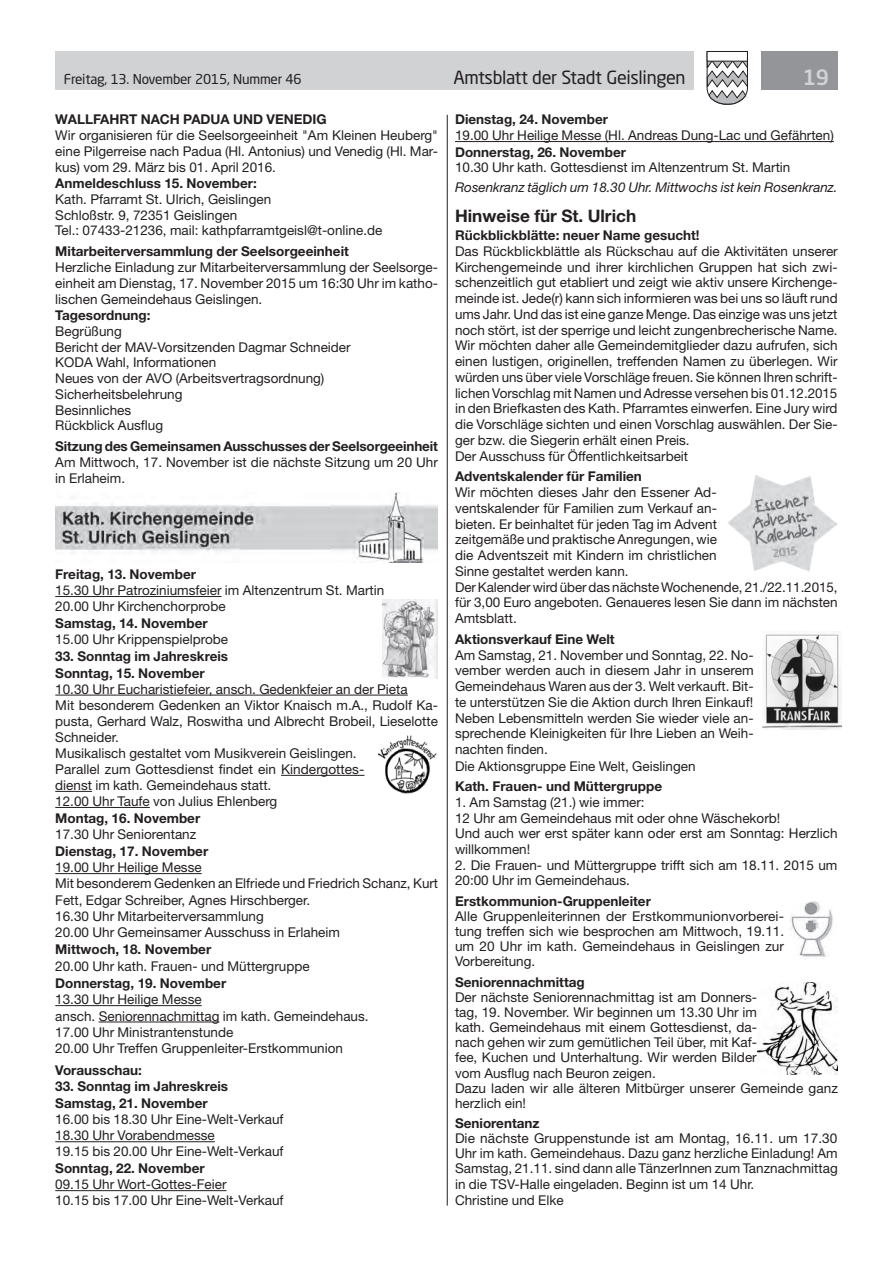
<style>
.page{position:relative;width:893px;height:1263px;background:#fff}
.page>*{position:absolute;margin:0;border:0;box-sizing:border-box;transform-origin:0 0}
.t1{font:500 21px "Neo Sans Std";color:#d1d2d4}
.t2{font:18px "Neo Sans Std";letter-spacing:-.02em;color:#231f20}
.t3{font:700 17.25px "Helvetica Neue LT Std";color:#231f20}
.t4{font:13.5px/15.8px "Helvetica Neue LT Std";color:#231f20}
.t5{font:700 13.5px/16.8px "Helvetica Neue LT Std";color:#231f20}
.t6{font:italic 13.5px "Helvetica Neue LT Std";color:#231f20}
.t7{font:13.5px "Neo Sans Std";letter-spacing:-.015em;color:#231f20}
</style>
<div class="page">
<div style="left:55px;top:51px;width:639px;height:38px;background:#d1d2d4"></div>
<div style="left:761px;top:51px;width:77px;height:38px;background:#939598"></div>
<svg style="left:706px;top:51px;width:42px;height:54px"></svg>
<div style="left:707px;top:51px;width:41px;height:10px;background:#fff;border:1px solid #231f20"></div>
<hr style="left:55px;top:596px;width:167px;height:1px;background:#231f20">
<hr style="left:55px;top:695px;width:353px;height:1px;background:#231f20">
<hr style="left:281px;top:775px;width:83px;height:1px;background:#231f20">
<hr style="left:55px;top:791px;width:37px;height:1px;background:#231f20">
<hr style="left:55px;top:807px;width:95px;height:1px;background:#231f20">
<hr style="left:55px;top:873px;width:147px;height:1px;background:#231f20">
<hr style="left:55px;top:1005px;width:147px;height:1px;background:#231f20">
<hr style="left:99px;top:1022px;width:120px;height:1px;background:#231f20">
<hr style="left:55px;top:1141px;width:160px;height:1px;background:#231f20">
<hr style="left:55px;top:1190px;width:172px;height:1px;background:#231f20">
<img style="left:55px;top:492px;width:383px;height:70px">
<hr style="left:455px;top:141px;width:379px;height:1px;background:#231f20">
<hr style="left:447px;top:115px;width:1px;height:1090px;background:#231f20">
<img style="left:383px;top:599px;width:55px;height:80px">
<img style="left:378px;top:736px;width:59px;height:58px">
<img style="left:728px;top:475px;width:110px;height:97px">
<img style="left:762px;top:631px;width:80px;height:98px">
<img style="left:790px;top:901px;width:43px;height:56px">
<img style="left:757px;top:982px;width:81px;height:92px">
<p class="t7" style="left:64px;top:71px;width:239px">Freitag, 13. November 2015, Nummer 46</p>
<h2 class="t2" style="left:453px;top:66px;width:234px">Amtsblatt der Stadt Geislingen</h2>
<h1 class="t1" style="left:803px;top:64px;width:28px">19</h1>
<p class="t5" style="left:55px;top:111px;width:273px">WALLFAHRT NACH PADUA UND VENEDIG</p>
<p class="t4" style="left:55px;top:127px;width:384px;text-align:justify">Wir organisieren für die Seelsorgeeinheit "Am Kleinen Heuberg" eine Pilgerreise nach Padua (Hl. Antonius) und Venedig (Hl. Mar&shy;kus) vom 29. März bis 01. April 2016.</p>
<p class="t5" style="left:55px;top:175px;width:203px">Anmeldeschluss 15. November:</p>
<p class="t4" style="left:55px;top:191px;width:329px">Kath. Pfarramt St. Ulrich, Geislingen<br>Schloßstr. 9, 72351 Geislingen<br>Tel.: 07433-21236, mail: kathpfarramtgeisl@t-online.de</p>
<p class="t5" style="left:55px;top:243px;width:295px">Mitarbeiterversammlung der Seelsorgeeinheit</p>
<p class="t4" style="left:55px;top:259px;width:384px;text-align:justify">Herzliche Einladung zur Mitarbeiterversammlung der Seelsorge&shy;einheit am Dienstag, 17. November 2015 um 16:30 Uhr im katho&shy;lischen Gemeindehaus Geislingen.</p>
<p class="t5" style="left:55px;top:306px;width:97px">Tagesordnung:</p>
<p class="t4" style="left:55px;top:323px;width:297px">Begrüßung<br>Bericht der MAV-Vorsitzenden Dagmar Schneider<br>KODA Wahl, Informationen<br>Neues von der AVO (Arbeitsvertragsordnung)<br>Sicherheitsbelehrung<br>Besinnliches<br>Rückblick Ausflug</p>
<p class="t5" style="left:55px;top:437px;width:384px">Sitzung des Gemeinsamen Ausschusses der Seelsorgeeinheit</p>
<p class="t4" style="left:55px;top:454px;width:384px">Am Mittwoch, 17. November ist die nächste Sitzung um 20 Uhr in Erlaheim.</p>
<p class="t5" style="left:455px;top:111px;width:155px">Dienstag, 24. November</p>
<p class="t4" style="left:455px;top:127px;width:380px">19.00 Uhr Heilige Messe (Hl. Andreas Dung-Lac und Gefährten)</p>
<p class="t5" style="left:455px;top:143px;width:173px">Donnerstag, 26. November</p>
<p class="t4" style="left:455px;top:160px;width:337px">10.30 Uhr kath. Gottesdienst im Altenzentrum St. Martin</p>
<p class="t6" style="left:455px;top:180px;width:384px">Rosenkranz täglich um 18.30 Uhr. Mittwochs ist kein Rosenkranz.</p>
<p class="t3" style="left:455px;top:205px;width:183px">Hinweise für St. Ulrich</p>
<p class="t5" style="left:455px;top:227px;width:246px">Rückblickblätte: neuer Name gesucht!</p>
<p class="t4" style="left:455px;top:243px;width:384px">Das Rückblickblättle als Rückschau auf die Aktivitäten unserer Kirchengemeinde und ihrer kirchlichen Gruppen hat sich zwi&shy;schenzeitlich gut etabliert und zeigt wie aktiv unsere Kirchenge&shy;meinde ist. Jede(r) kann sich informieren was bei uns so läuft rund ums Jahr. Und das ist eine ganze Menge. Das einzige was uns jetzt noch stört, ist der sperrige und leicht zungenbrecherische Name.<br>Wir möchten daher alle Gemeindemitglieder dazu aufrufen, sich einen lustigen, originellen, treffenden Namen zu überlegen. Wir würden uns über viele Vorschläge freuen. Sie können Ihren schrift&shy;lichen Vorschlag mit Namen und Adresse versehen bis 01.12.2015 in den Briefkasten des Kath. Pfarramtes einwerfen. Eine Jury wird die Vorschläge sichten und einen Vorschlag auswählen. Der Sie&shy;ger bzw. die Siegerin erhält einen Preis.<br>Der Ausschuss für Öffentlichkeitsarbeit</p>
<p class="t5" style="left:455px;top:468px;width:188px">Adventskalender für Familien</p>
<p class="t4" style="left:455px;top:484px;width:384px">Wir möchten dieses Jahr den Essener Ad-<br>ventskalender für Familien zum Verkauf an-<br>bieten. Er beinhaltet für jeden Tag im Advent<br>zeitgemäße und praktische Anregungen, wie<br>die Adventszeit mit Kindern im christlichen<br>Sinne gestaltet werden kann.<br>Der Kalender wird über das nächste Wochenende, 21./22.11.2015, für 3,00 Euro angeboten. Genaueres lesen Sie dann im nächsten Amtsblatt.</p>
<p class="t5" style="left:455px;top:630px;width:161px">Aktionsverkauf Eine Welt</p>
<p class="t4" style="left:455px;top:647px;width:300px">Am Samstag, 21. November und Sonntag, 22. No&shy;vember werden auch in diesem Jahr in unserem Gemeindehaus Waren aus der 3. Welt verkauft. Bit&shy;te unterstützen Sie die Aktion durch Ihren Einkauf!<br>Neben Lebensmitteln werden Sie wieder viele an&shy;sprechende Kleinigkeiten für Ihre Lieben an Weih&shy;nachten finden.<br>Die Aktionsgruppe Eine Welt, Geislingen</p>
<p class="t5" style="left:455px;top:778px;width:209px">Kath. Frauen- und Müttergruppe</p>
<p class="t4" style="left:455px;top:794px;width:384px">1. Am Samstag (21.) wie immer:<br>12 Uhr am Gemeindehaus mit oder ohne Wäschekorb!<br>Und auch wer erst später kann oder erst am Sonntag: Herzlich willkommen!</p>
<p class="t4" style="left:455px;top:857px;width:384px">2. Die Frauen- und Müttergruppe trifft sich am 18.11. 2015 um<br>20:00 Uhr im Gemeindehaus.</p>
<p class="t5" style="left:455px;top:892px;width:197px">Erstkommunion-Gruppenleiter</p>
<p class="t4" style="left:455px;top:908px;width:331px;line-height:15.1px;text-align:justify">Alle Gruppenleiterinnen der Erstkommunionvorberei&shy;tung treffen sich wie besprochen am Mittwoch, 19.11. um 20 Uhr im kath. Gemeindehaus in Geislingen zur Vorbereitung.</p>
<p class="t5" style="left:455px;top:973px;width:131px">Seniorennachmittag</p>
<p class="t4" style="left:455px;top:989px;width:384px;line-height:15.1px">Der nächste Seniorennachmittag ist am Donners-<br>tag, 19. November. Wir beginnen um 13.30 Uhr im<br>kath. Gemeindehaus mit einem Gottesdienst, da-<br>nach gehen wir zum gemütlichen Teil über, mit Kaf-<br>fee, Kuchen und Unterhaltung. Wir werden Bilder<br>vom Ausflug nach Beuron zeigen.<br>Dazu laden wir alle älteren Mitbürger unserer Gemeinde ganz herzlich ein!</p>
<p class="t5" style="left:455px;top:1114px;width:86px">Seniorentanz</p>
<p class="t4" style="left:455px;top:1130px;width:384px">Die nächste Gruppenstunde ist am Montag, 16.11. um 17.30<br>Uhr im kath. Gemeindehaus. Dazu ganz herzliche Einladung! Am Samstag, 21.11. sind dann alle TänzerInnen zum Tanznachmittag in die TSV-Halle eingeladen. Beginn ist um 14 Uhr.<br>Christine und Elke</p>
<p class="t5" style="left:55px;top:566px;width:142px">Freitag, 13. November</p>
<p class="t4" style="left:55px;top:582px;width:331px">15.30 Uhr Patroziniumsfeier im Altenzentrum St. Martin<br>20.00 Uhr Kirchenchorprobe</p>
<p class="t5" style="left:55px;top:614px;width:154px">Samstag, 14. November</p>
<p class="t4" style="left:55px;top:631px;width:174px">15.00 Uhr Krippenspielprobe</p>
<p class="t5" style="left:55px;top:647px;width:174px">33. Sonntag im Jahreskreis<br>Sonntag, 15. November</p>
<p class="t4" style="left:55px;top:681px;width:384px">10.30 Uhr Eucharistiefeier, ansch. Gedenkfeier an der Pieta<br>Mit besonderem Gedenken an Viktor Knaisch m.A., Rudolf Ka&shy;pusta, Gerhard Walz, Roswitha und Albrecht Brobeil, Lieselotte Schneider.<br>Musikalisch gestaltet vom Musikverein Geislingen.<br>Parallel zum Gottesdienst findet ein Kindergottes-<br>dienst im kath. Gemeindehaus statt.<br>12.00 Uhr Taufe von Julius Ehlenberg</p>
<p class="t5" style="left:55px;top:809px;width:147px">Montag, 16. November</p>
<p class="t4" style="left:55px;top:826px;width:143px">17.30 Uhr Seniorentanz</p>
<p class="t5" style="left:55px;top:842px;width:155px">Dienstag, 17. November</p>
<p class="t4" style="left:55px;top:859px;width:384px;line-height:16.2px">19.00 Uhr Heilige Messe<br>Mit besonderem Gedenken an Elfriede und Friedrich Schanz, Kurt Fett, Edgar Schreiber, Agnes Hirschberger.<br>16.30 Uhr Mitarbeiterversammlung<br>20.00 Uhr Gemeinsamer Ausschuss in Erlaheim</p>
<p class="t5" style="left:55px;top:941px;width:157px">Mittwoch, 18. November</p>
<p class="t4" style="left:55px;top:958px;width:256px">20.00 Uhr kath. Frauen- und Müttergruppe</p>
<p class="t5" style="left:55px;top:974px;width:173px">Donnerstag, 19. November</p>
<p class="t4" style="left:55px;top:991px;width:315px;line-height:16.4px">13.30 Uhr Heilige Messe<br>ansch. Seniorennachmittag im kath. Gemeindehaus.<br>17.00 Uhr Ministrantenstunde<br>20.00 Uhr Treffen Gruppenleiter-Erstkommunion</p>
<p class="t5" style="left:55px;top:1061px;width:88px">Vorausschau:</p>
<p class="t5" style="left:55px;top:1078px;width:174px">33. Sonntag im Jahreskreis<br>Samstag, 21. November</p>
<p class="t4" style="left:55px;top:1111px;width:230px">16.00 bis 18.30 Uhr Eine-Welt-Verkauf<br>18.30 Uhr Vorabendmesse<br>19.15 bis 20.00 Uhr Eine-Welt-Verkauf</p>
<p class="t5" style="left:55px;top:1160px;width:151px">Sonntag, 22. November</p>
<p class="t4" style="left:55px;top:1176px;width:230px">09.15 Uhr Wort-Gottes-Feier<br>10.15 bis 17.00 Uhr Eine-Welt-Verkauf</p>
</div>
